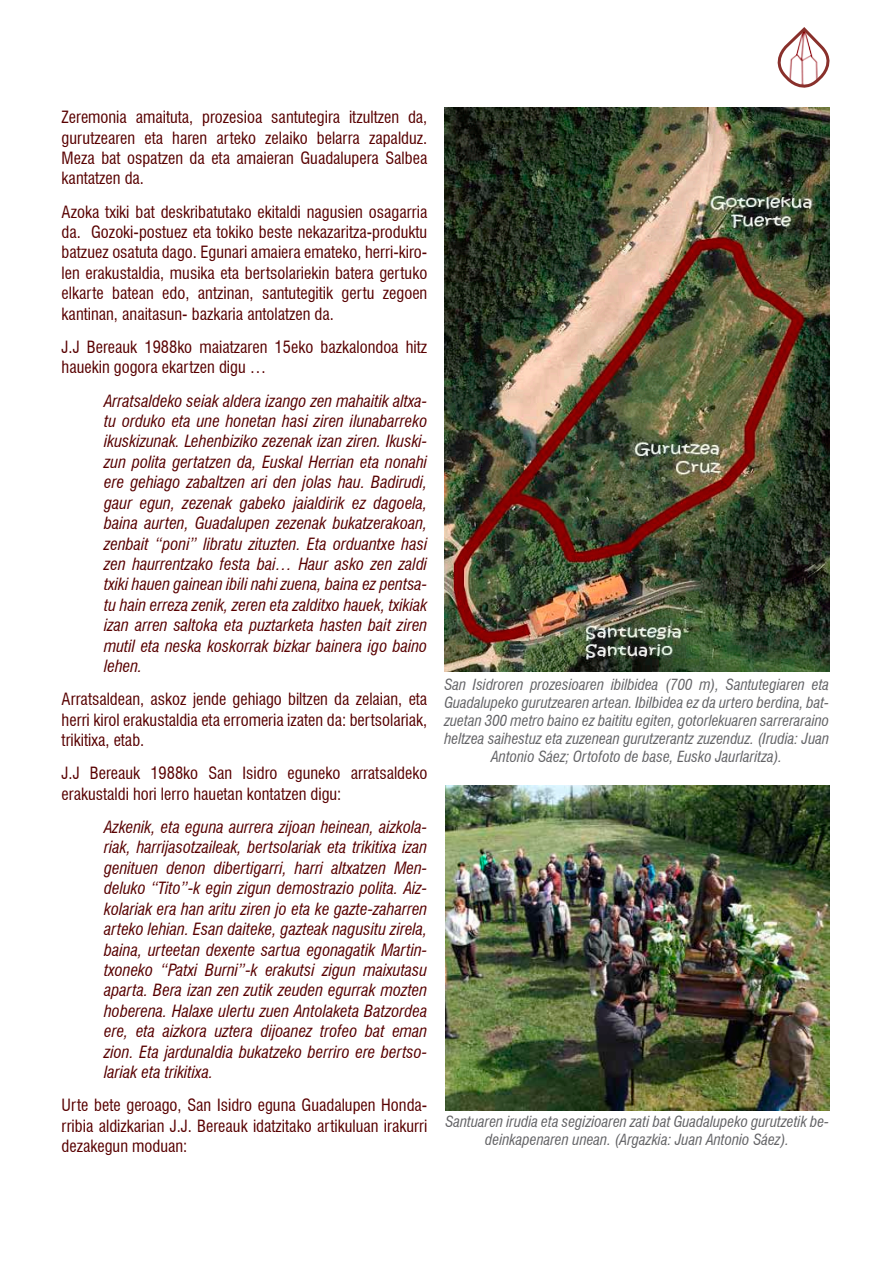
<style>
.page{position:relative;width:893px;height:1263px;background:#fff}
.page>*{position:absolute;margin:0;border:0;box-sizing:border-box;transform-origin:0 0}
.t1{font:italic condensed 16.5px/20.4px "Swiss 721 BT";color:#580000;text-align:justify}
.t2{font:condensed 16.5px/20.4px "Swiss 721 BT";color:#580000;text-align:justify}
.t3{font:italic condensed 15px/18px "Swiss 721 BT";color:#636366;text-align:center}
</style>
<div class="page">
<svg style="left:777px;top:27px;width:53px;height:61px"></svg>
<img style="left:445px;top:786px;width:384px;height:325px">
<img style="left:444px;top:108px;width:385px;height:564px">
<p class="t2" style="left:62px;top:107px;width:367px">Zeremonia amaituta, prozesioa santutegira itzultzen da, gurutzearen eta haren arteko zelaiko belarra zapalduz.<br>Meza bat ospatzen da eta amaieran Guadalupera Salbea kantatzen da.</p>
<p class="t2" style="left:62px;top:201px;width:367px">Azoka txiki bat deskribatutako ekitaldi nagusien osagarria da. Gozoki-postuez eta tokiko beste nekazaritza-produktu batzuez osatuta dago. Egunari amaiera emateko, herri-kiro&shy;len erakustaldia, musika eta bertsolariekin batera gertuko elkarte batean edo, antzinan, santutegitik gertu zegoen kantinan, anaitasun- bazkaria antolatzen da.</p>
<p class="t2" style="left:62px;top:337px;width:367px">J.J Bereauk 1988ko maiatzaren 15eko bazkalondoa hitz hauekin gogora ekartzen digu …</p>
<p class="t1" style="left:104px;top:390px;width:325px">Arratsaldeko seiak aldera izango zen mahaitik altxa&shy;tu orduko eta une honetan hasi ziren ilunabarreko ikuskizunak. Lehenbiziko zezenak izan ziren. Ikuski&shy;zun polita gertatzen da, Euskal Herrian eta nonahi ere gehiago zabaltzen ari den jolas hau. Badirudi, gaur egun, zezenak gabeko jaialdirik ez dagoela, baina aurten, Guadalupen zezenak bukatzerakoan, zenbait “poni” libratu zituzten. Eta orduantxe hasi zen haurrentzako festa bai… Haur asko zen zaldi txiki hauen gainean ibili nahi zuena, baina ez pentsa&shy;tu hain erreza zenik, zeren eta zalditxo hauek, txikiak izan arren saltoka eta puztarketa hasten bait ziren mutil eta neska koskorrak bizkar bainera igo baino lehen.</p>
<p class="t2" style="left:62px;top:689px;width:367px">Arratsaldean, askoz jende gehiago biltzen da zelaian, eta herri kirol erakustaldia eta erromeria izaten da: bertsolariak, trikitixa, etab.</p>
<p class="t2" style="left:62px;top:763px;width:367px">J.J Bereauk 1988ko San Isidro eguneko arratsaldeko erakustaldi hori lerro hauetan kontatzen digu:</p>
<p class="t1" style="left:104px;top:817px;width:325px">Azkenik, eta eguna aurrera zijoan heinean, aizkola&shy;riak, harrijasotzaileak, bertsolariak eta trikitixa izan genituen denon dibertigarri, harri altxatzen Men&shy;deluko “Tito”-k egin zigun demostrazio polita. Aiz&shy;kolariak era han aritu ziren jo eta ke gazte-zaharren arteko lehian. Esan daiteke, gazteak nagusitu zirela, baina, urteetan dexente sartua egonagatik Martin&shy;txoneko “Patxi Burni”-k erakutsi zigun maixutasu aparta. Bera izan zen zutik zeuden egurrak mozten hoberena. Halaxe ulertu zuen Antolaketa Batzordea ere, eta aizkora uztera dijoanez trofeo bat eman zion. Eta jardunaldia bukatzeko berriro ere bertso&shy;lariak eta trikitixa.</p>
<p class="t2" style="left:62px;top:1095px;width:367px">Urte bete geroago, San Isidro eguna Guadalupen Honda&shy;rribia aldizkarian J.J. Bereauk idatzitako artikuluan irakurri dezakegun moduan:</p>
<p class="t3" style="left:444px;top:675px;width:386px">San Isidroren prozesioaren ibilbidea (700 m), Santutegiaren eta Guadalupeko gurutzearen artean. Ibilbidea ez da urtero berdina, bat&shy;zuetan 300 metro baino ez baititu egiten, gotorlekuaren sarreraraino heltzea saihestuz eta zuzenean gurutzerantz zuzenduz. (Irudia: Juan Antonio Sáez; Ortofoto de base, Eusko Jaurlaritza).</p>
<p class="t3" style="left:445px;top:1113px;width:385px">Santuaren irudia eta segizioaren zati bat Guadalupeko gurutzetik be&shy;deinkapenaren unean. (Argazkia: Juan Antonio Sáez).</p>
</div>
